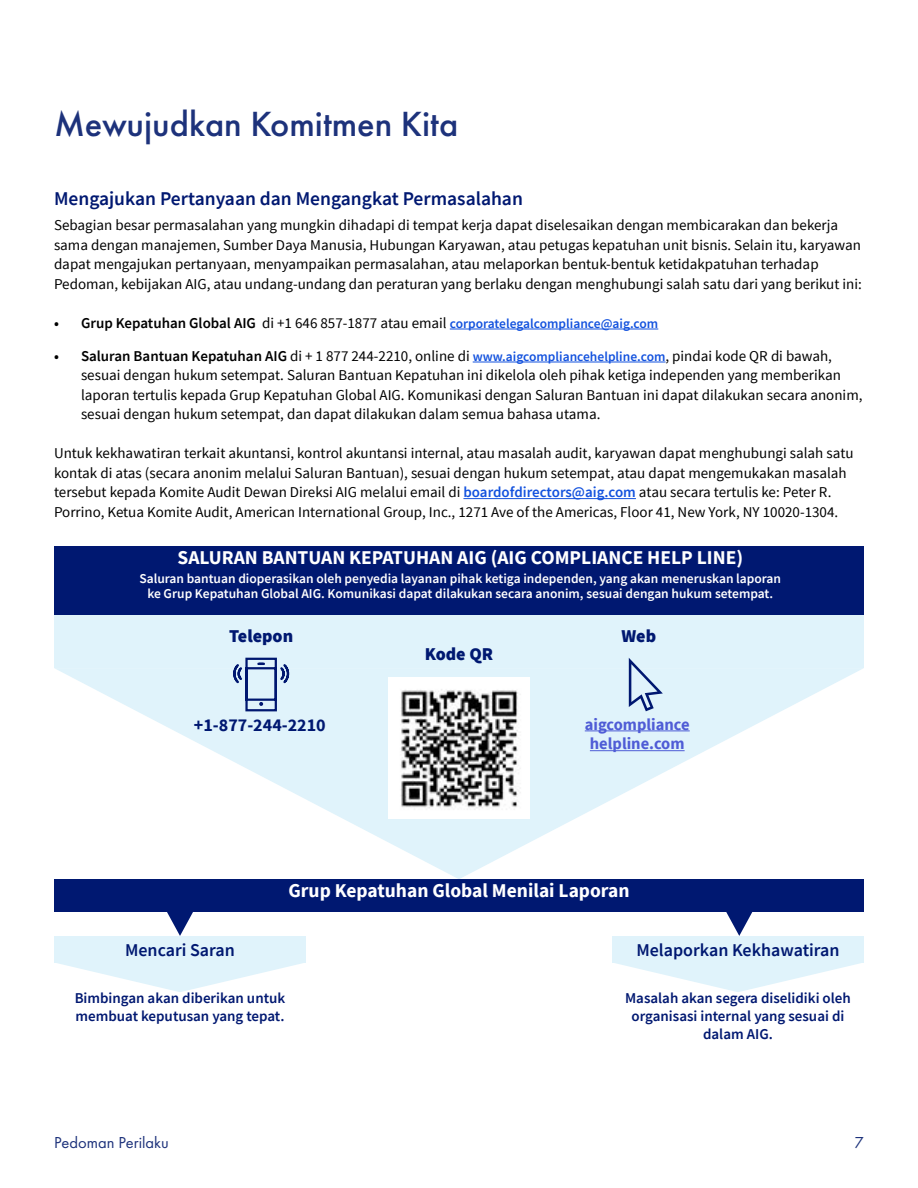
<style>
.page{position:relative;width:918px;height:1188px;background:#fff}
.page>*{position:absolute;margin:0;border:0;box-sizing:border-box;transform-origin:0 0}
.t1{font:500 36.3px "Futura PT";color:#1d327b}
.Compliance_box_headl{font:700 19.5px "Source Sans Pro";color:#fff}
.H2_Body_Copy_Titles{font:600 19.5px "Source Sans Pro";color:#001871}
.Compliance_box_subhe{font:700 19.5px "Source Sans Pro";color:#fff}
.Compliance_box_label{font:600 18px "Source Sans Pro";color:#001871}
.Compliance_box_label-2{font:900 18px "Source Sans Pro";color:#001871}
.Compliance_box_label-3{font:700 18px "Source Sans Pro";color:#001871}
.Compliance_box_label-4{font:700 16.5px/19.8px "Source Sans Pro";color:#4f5cd6;text-align:center}
.t2{font:16.5px "Futura PT";color:#1d327b}
.Sub_Bulllets_10_13{font:15px/19.5px "Source Sans Pro";color:#000}
.t3{font:600 15px/18px "Source Sans Pro";color:#001871}
.compliance_box_text{font:600 13.5px/15px "Source Sans Pro";color:#fff;text-align:center}
.t4{font:600 13.5px "Source Sans Pro";color:#1352de}
.s1{font-size:15px;color:#000}
.s2{font-weight:400;font-size:15px;color:#000}
.s3{font-weight:600}
.s4{font-weight:600;font-size:13.5px;color:#1352de}
.s5{font-weight:600;color:#1352de}
</style>
<div class="page">
<hr style="left:450px;top:329px;width:208px;height:1px;background:#1352de">
<hr style="left:473px;top:362px;width:193px;height:1px;background:#1352de">
<hr style="left:463px;top:498px;width:173px;height:1px;background:#1352de">
<svg style="left:54px;top:962px;width:252px;height:30px"></svg>
<div style="left:54px;top:589px;width:810px;height:79px;background:#e0f3fb"></div>
<div style="left:54px;top:546px;width:810px;height:68px;background:#001871"></div>
<svg style="left:55px;top:668px;width:808px;height:211px"></svg>
<svg style="left:233px;top:657px;width:56px;height:56px;background:#abbfda"></svg>
<svg style="left:629px;top:658px;width:34px;height:53px"></svg>
<hr style="left:585px;top:730px;width:105px;height:1px;background:#4f5cd6">
<hr style="left:590px;top:750px;width:95px;height:1px;background:#4f5cd6">
<div style="left:54px;top:879px;width:810px;height:33px;background:#001871"></div>
<svg style="left:167px;top:912px;width:26px;height:24px"></svg>
<svg style="left:726px;top:912px;width:27px;height:24px"></svg>
<div style="left:54px;top:936px;width:252px;height:26px;background:#e0f3fb"></div>
<img style="left:389px;top:677px;width:140px;height:141px">
<svg style="left:612px;top:962px;width:252px;height:30px"></svg>
<div style="left:612px;top:936px;width:252px;height:26px;background:#e0f3fb"></div>
<h1 class="t1" style="left:54px;top:102px;width:406px">Mewujudkan Komitmen Kita</h1>
<h2 class="H2_Body_Copy_Titles" style="left:54px;top:186px;width:470px">Mengajukan Pertanyaan dan Mengangkat Permasalahan</h2>
<p class="Sub_Bulllets_10_13" style="left:54px;top:216px;width:809px">Sebagian besar permasalahan yang mungkin dihadapi di tempat kerja dapat diselesaikan dengan membicarakan dan bekerja sama dengan manajemen, Sumber Daya Manusia, Hubungan Karyawan, atau petugas kepatuhan unit bisnis. Selain itu, karyawan dapat mengajukan pertanyaan, menyampaikan permasalahan, atau melaporkan bentuk-bentuk ketidakpatuhan terhadap Pedoman, kebijakan AIG, atau undang-undang dan peraturan yang berlaku dengan menghubungi salah satu dari yang berikut ini:</p>
<p class="t4" style="left:54px;top:315px;width:606px"><span class="s1">• Grup Kepatuhan Global AIG</span> <span class="s2">di +1 646 857-1877 atau email</span> corporatelegalcompliance@aig.com</p>
<p class="Sub_Bulllets_10_13" style="left:81px;top:347px;width:783px;text-indent:-27px"><span class="s3">• Saluran Bantuan Kepatuhan AIG</span> di + 1 877 244-2210, online di <span class="s4">www.aigcompliancehelpline.com</span>, pindai kode QR di bawah, sesuai dengan hukum setempat. Saluran Bantuan Kepatuhan ini dikelola oleh pihak ketiga independen yang memberikan laporan tertulis kepada Grup Kepatuhan Global AIG. Komunikasi dengan Saluran Bantuan ini dapat dilakukan secara anonim, sesuai dengan hukum setempat, dan dapat dilakukan dalam semua bahasa utama.</p>
<p class="Sub_Bulllets_10_13" style="left:54px;top:444px;width:801px">Untuk kekhawatiran terkait akuntansi, kontrol akuntansi internal, atau masalah audit, karyawan dapat menghubungi salah satu kontak di atas (secara anonim melalui Saluran Bantuan), sesuai dengan hukum setempat, atau dapat mengemukakan masalah tersebut kepada Komite Audit Dewan Direksi AIG melalui email di <span class="s5">boardofdirectors@aig.com</span> atau secara tertulis ke: Peter R.<br>Porrino, Ketua Komite Audit, American International Group, Inc., 1271 Ave of the Americas, Floor 41, New York, NY 10020-1304.</p>
<h2 class="Compliance_box_headl" style="left:178px;top:544px;width:567px">SALURAN BANTUAN KEPATUHAN AIG (AIG COMPLIANCE HELP LINE)</h2>
<p class="compliance_box_text" style="left:139px;top:571px;width:643px">Saluran bantuan dioperasikan oleh penyedia layanan pihak ketiga independen, yang akan meneruskan laporan ke Grup Kepatuhan Global AIG. Komunikasi dapat dilakukan secara anonim, sesuai dengan hukum setempat.</p>
<p class="Compliance_box_label-2" style="left:229px;top:625px;width:66px">Telepon</p>
<p class="Compliance_box_label-2" style="left:621px;top:625px;width:36px">Web</p>
<p class="Compliance_box_label-2" style="left:425px;top:643px;width:70px">Kode QR</p>
<p class="Compliance_box_label-3" style="left:194px;top:713px;width:133px">+1-877-244-2210</p>
<p class="Compliance_box_label-4" style="left:585px;top:714px;width:106px">aigcompliance helpline.com</p>
<p class="Compliance_box_label" style="left:125px;top:938px;width:111px">Mencari Saran</p>
<h3 class="Compliance_box_subhe" style="left:288px;top:877px;width:343px">Grup Kepatuhan Global Menilai Laporan</h3>
<p class="Compliance_box_label" style="left:636px;top:938px;width:205px">Melaporkan Kekhawatiran</p>
<p class="t3" style="left:75px;top:989px;width:212px">Bimbingan akan diberikan untuk membuat keputusan yang tepat.</p>
<p class="t3" style="left:625px;top:989px;width:227px;text-align:center">Masalah akan segera diselidiki oleh organisasi internal yang sesuai di dalam AIG.</p>
<p class="t2" style="left:54px;top:1133px;width:116px">Pedoman Perilaku</p>
<p class="t2" style="left:855px;top:1133px;width:11px">7</p>
</div>
